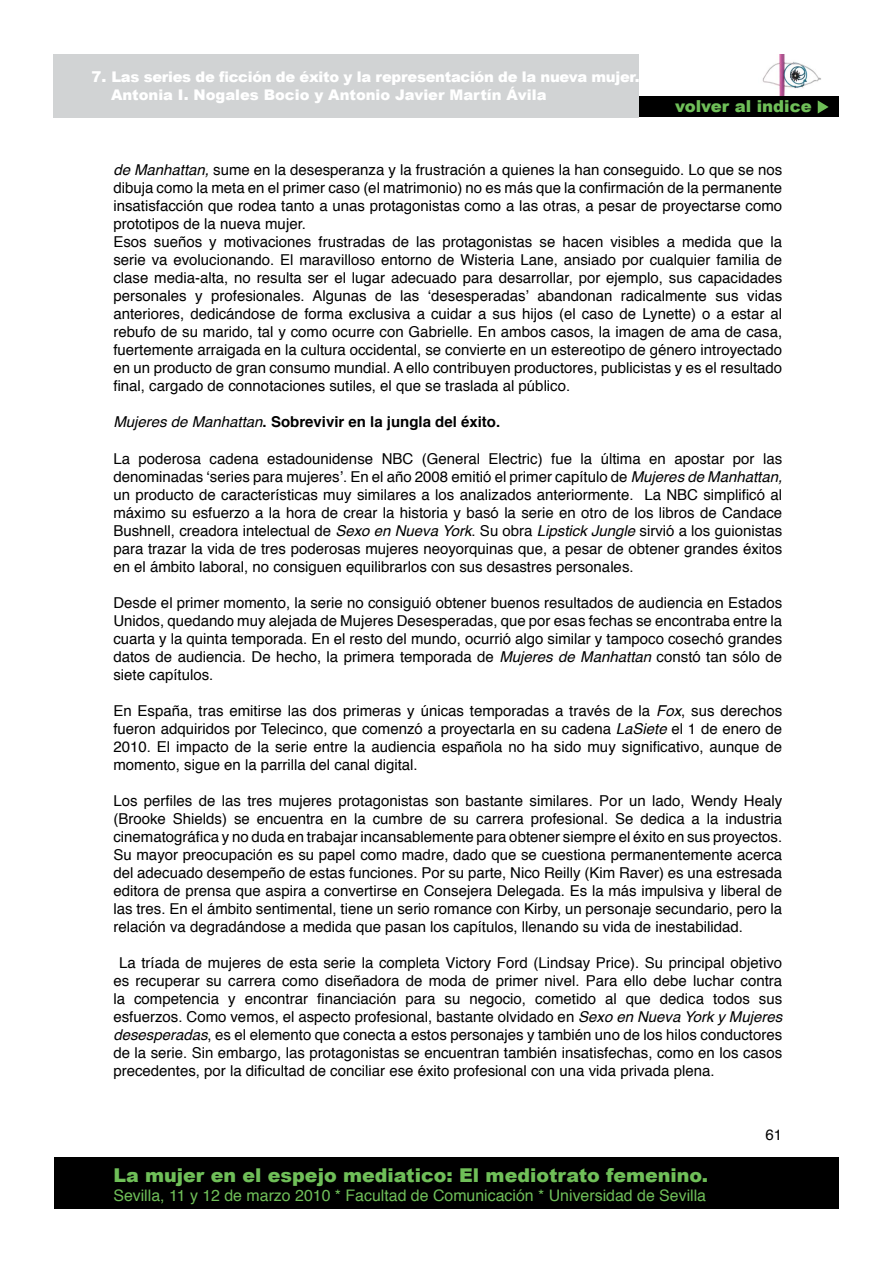
<style>
.page{position:relative;width:893px;height:1263px;background:#fff}
.page>*{position:absolute;margin:0;border:0;box-sizing:border-box;transform-origin:0 0}
.t1{font:900 19.05px "Arial";color:#6fbf58}
.t2{font:900 16.5px "Arial";color:#6fbf58}
.t3{font:15.9px "Helvetica";color:#6fbf58}
.Estilo_de_párrafo_2{font:15px/18px "Helvetica";color:#000;text-align:justify}
.t4{font:700 15px "Helvetica";color:#000}
.t5{font:900 14.7px/17.7px "Arial";letter-spacing:-.02em;color:#fff}
.s1{font-size:15px}
.s2{font-style:italic}
.s3{font-weight:400;font-style:italic}
</style>
<div class="page">
<img style="left:758px;top:54px;width:63px;height:43px">
<div style="left:54px;top:1158px;width:785px;height:51px;background:#000"></div>
<div style="left:54px;top:97px;width:784px;height:20px;background:#000"></div>
<svg style="left:818px;top:100px;width:11px;height:14px"></svg>
<div style="left:54px;top:54px;width:585px;height:63px;background:#d1d3d4"></div>
<p class="t5" style="left:111px;top:68px;width:530px;text-indent:-20px"><span class="s1">7.</span> Las series de ficción de éxito y la representación de la nueva mujer.<br>Antonia I. Nogales Bocio y Antonio Javier Martín Ávila</p>
<p class="t2" style="left:675px;top:95px;width:138px">volver al indice</p>
<p class="Estilo_de_párrafo_2" style="left:113px;top:162px;width:670px"><span class="s2">de Manhattan,</span> sume en la desesperanza y la frustración a quienes la han conseguido. Lo que se nos dibuja como la meta en el primer caso (el matrimonio) no es más que la confirmación de la permanente insatisfacción que rodea tanto a unas protagonistas como a las otras, a pesar de proyectarse como prototipos de la nueva mujer.</p>
<p class="Estilo_de_párrafo_2" style="left:113px;top:234px;width:670px">Esos sueños y motivaciones frustradas de las protagonistas se hacen visibles a medida que la serie va evolucionando. El maravilloso entorno de Wisteria Lane, ansiado por cualquier familia de clase media-alta, no resulta ser el lugar adecuado para desarrollar, por ejemplo, sus capacidades personales y profesionales. Algunas de las ‘desesperadas’ abandonan radicalmente sus vidas anteriores, dedicándose de forma exclusiva a cuidar a sus hijos (el caso de Lynette) o a estar al rebufo de su marido, tal y como ocurre con Gabrielle. En ambos casos, la imagen de ama de casa, fuertemente arraigada en la cultura occidental, se convierte en un estereotipo de género introyectado en un producto de gran consumo mundial. A ello contribuyen productores, publicistas y es el resultado final, cargado de connotaciones sutiles, el que se traslada al público.</p>
<p class="t4" style="left:113px;top:410px;width:388px"><span class="s3">Mujeres de Manhattan</span>. Sobrevivir en la jungla del éxito.</p>
<p class="Estilo_de_párrafo_2" style="left:113px;top:450px;width:670px">La poderosa cadena estadounidense NBC (General Electric) fue la última en apostar por las denominadas ‘series para mujeres’. En el año 2008 emitió el primer capítulo de <span class="s2">Mujeres de Manhattan, </span>un producto de características muy similares a los analizados anteriormente. La NBC simplificó al máximo su esfuerzo a la hora de crear la historia y basó la serie en otro de los libros de Candace Bushnell, creadora intelectual de <span class="s2">Sexo en Nueva York</span>. Su obra <span class="s2">Lipstick Jungle</span> sirvió a los guionistas para trazar la vida de tres poderosas mujeres neoyorquinas que, a pesar de obtener grandes éxitos en el ámbito laboral, no consiguen equilibrarlos con sus desastres personales.</p>
<p class="Estilo_de_párrafo_2" style="left:113px;top:594px;width:670px">Desde el primer momento, la serie no consiguió obtener buenos resultados de audiencia en Estados Unidos, quedando muy alejada de Mujeres Desesperadas, que por esas fechas se encontraba entre la cuarta y la quinta temporada. En el resto del mundo, ocurrió algo similar y tampoco cosechó grandes datos de audiencia. De hecho, la primera temporada de <span class="s2">Mujeres de Manhattan</span> constó tan sólo de siete capítulos.</p>
<p class="Estilo_de_párrafo_2" style="left:113px;top:702px;width:670px">En España, tras emitirse las dos primeras y únicas temporadas a través de la <span class="s2">Fox</span>, sus derechos fueron adquiridos por Telecinco, que comenzó a proyectarla en su cadena <span class="s2">LaSiete</span> el 1 de enero de 2010. El impacto de la serie entre la audiencia española no ha sido muy significativo, aunque de momento, sigue en la parrilla del canal digital.</p>
<p class="Estilo_de_párrafo_2" style="left:113px;top:792px;width:670px">Los perfiles de las tres mujeres protagonistas son bastante similares. Por un lado, Wendy Healy (Brooke Shields) se encuentra en la cumbre de su carrera profesional. Se dedica a la industria cinematográfica y no duda en trabajar incansablemente para obtener siempre el éxito en sus proyectos.<br>Su mayor preocupación es su papel como madre, dado que se cuestiona permanentemente acerca del adecuado desempeño de estas funciones. Por su parte, Nico Reilly (Kim Raver) es una estresada editora de prensa que aspira a convertirse en Consejera Delegada. Es la más impulsiva y liberal de las tres. En el ámbito sentimental, tiene un serio romance con Kirby, un personaje secundario, pero la relación va degradándose a medida que pasan los capítulos, llenando su vida de inestabilidad.</p>
<p class="Estilo_de_párrafo_2" style="left:113px;top:954px;width:670px;text-indent:6px">La tríada de mujeres de esta serie la completa Victory Ford (Lindsay Price). Su principal objetivo es recuperar su carrera como diseñadora de moda de primer nivel. Para ello debe luchar contra la competencia y encontrar financiación para su negocio, cometido al que dedica todos sus esfuerzos. Como vemos, el aspecto profesional, bastante olvidado en <span class="s2">Sexo en Nueva York y Mujeres desesperadas</span>, es el elemento que conecta a estos personajes y también uno de los hilos conductores de la serie. Sin embargo, las protagonistas se encuentran también insatisfechas, como en los casos precedentes, por la dificultad de conciliar ese éxito profesional con una vida privada plena.</p>
<p class="t1" style="left:113px;top:1161px;width:596px">La mujer en el espejo mediatico: El mediotrato femenino.</p>
<p class="t3" style="left:113px;top:1183px;width:594px">Sevilla, 11 y 12 de marzo 2010 * Facultad de Comunicación * Universidad de Sevilla</p>
<p class="Estilo_de_párrafo_2" style="left:766px;top:1126px;width:18px">61</p>
</div>
